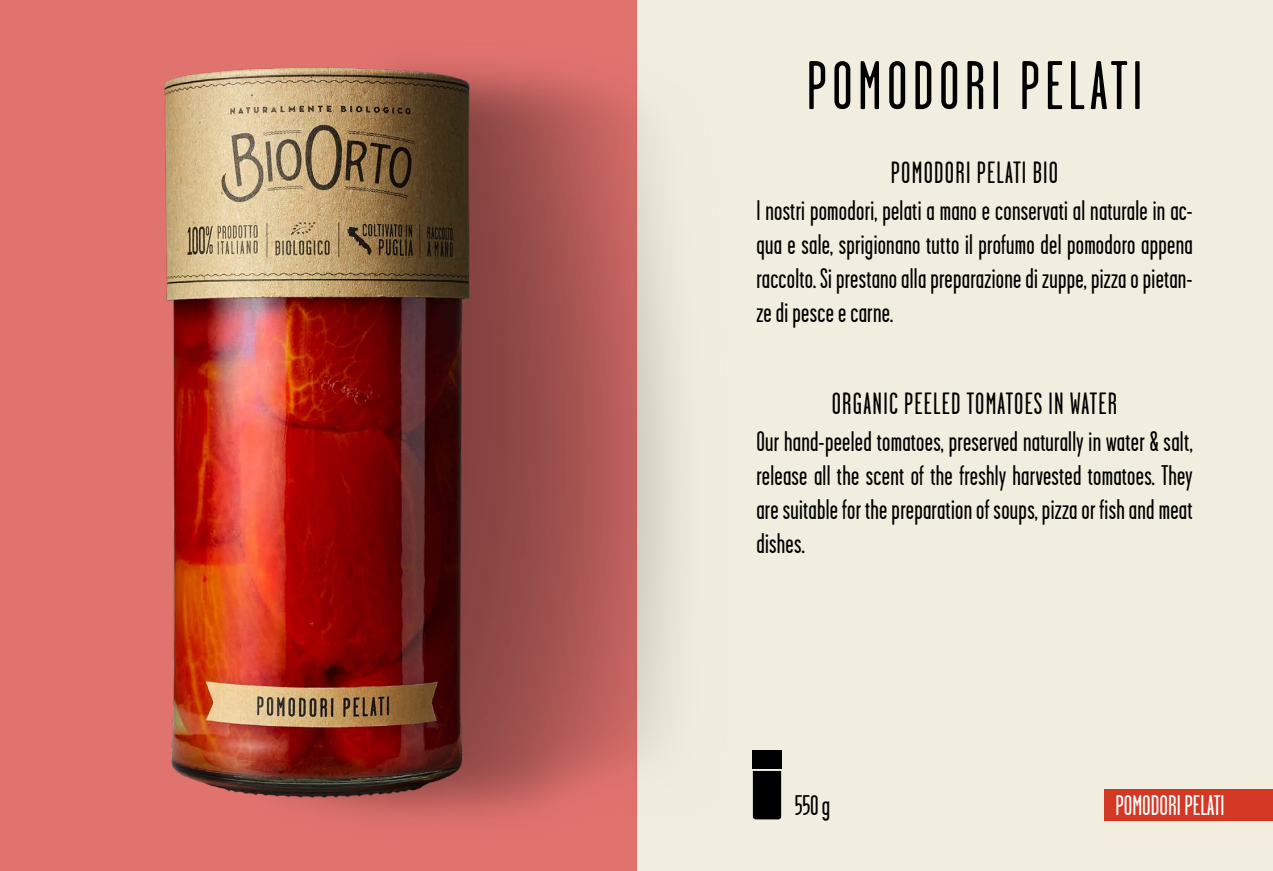
<style>
.page{position:relative;width:1273px;height:871px;background:#fff}
.page>*{position:absolute;margin:0;border:0;box-sizing:border-box;transform-origin:0 0}
.t1{font:68.48px "Garage Gothic";letter-spacing:.075em;color:#000}
.t2{font:30.7px "Garage Gothic";letter-spacing:.04em;color:#000}
.t3{font:28.34px/34px "Garage Gothic";letter-spacing:.01em;color:#000;text-align:justify}
.t4{font:28.34px "Garage Gothic";color:#fff}
</style>
<div class="page">
<div style="left:636px;top:0;width:636px;height:870px;background:#f1eddf"></div>
<div style="left:0;top:0;width:636px;height:870px;background:#e1736f"></div>
<img style="left:164px;top:37px;width:512px;height:806px">
<svg style="left:752px;top:770px;width:29px;height:49px"></svg>
<div style="left:752px;top:750px;width:29px;height:18px;background:#000"></div>
<div style="left:1103px;top:788px;width:169px;height:32px;background:#d33825"></div>
<p class="t1" style="left:806px;top:50px;width:337px">POMODORI PELATI</p>
<p class="t2" style="left:890px;top:157px;width:168px">POMODORI PELATI BIO</p>
<p class="t3" style="left:756px;top:193px;width:438px">I nostri pomodori, pelati a mano e conservati al naturale in ac&shy;qua e sale, sprigionano tutto il profumo del pomodoro appena raccolto. Si prestano alla preparazione di zuppe, pizza o pietan&shy;ze di pesce e carne.</p>
<p class="t2" style="left:831px;top:388px;width:287px">ORGANIC PEELED TOMATOES IN WATER</p>
<p class="t3" style="left:756px;top:424px;width:438px">Our hand-peeled tomatoes, preserved naturally in water &amp; salt, release all the scent of the freshly harvested tomatoes. They are suitable for the preparation of soups, pizza or fish and meat dishes.</p>
<p class="t3" style="left:794px;top:788px;width:37px">550 g</p>
<p class="t4" style="left:1115px;top:790px;width:111px">POMODORI PELATI</p>
</div>
